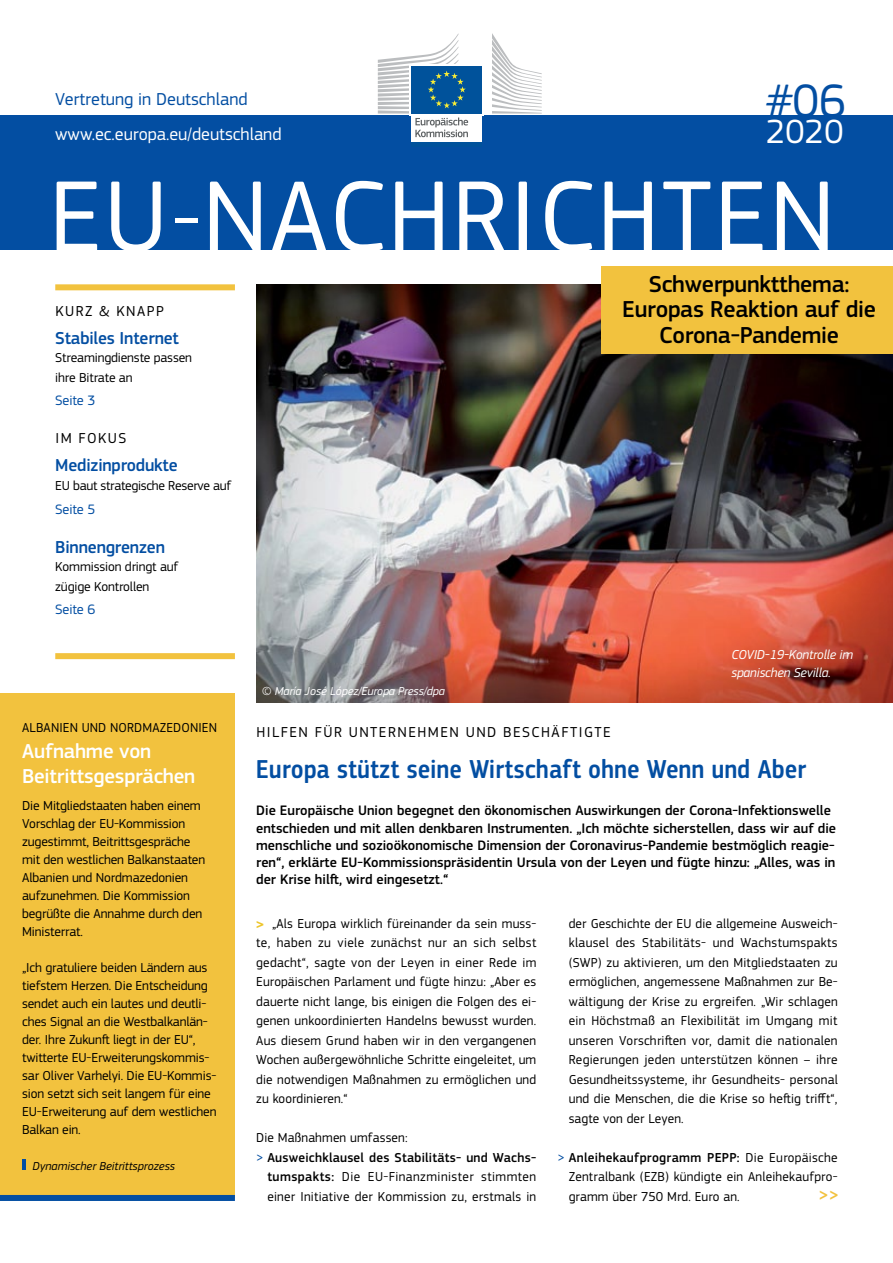
<style>
.page{position:relative;width:893px;height:1263px;background:#fff}
.page>*{position:absolute;margin:0;border:0;box-sizing:border-box;transform-origin:0 0}
.t1{font:105px "EC Square Sans Pro";letter-spacing:.02em;color:#fff}
.t2{font:48.9px "EC Square Sans Pro";color:#034ea2}
.t3{font:34.95px "EC Square Sans Pro";color:#fff}
.t4{font:500 27px "EC Square Sans Cond Pro";letter-spacing:.02em;color:#034ea2}
.t5{font:500 24px/25.5px "EC Square Sans Pro";letter-spacing:-.01em;color:#000;text-align:center}
.t6{font:500 21px/25.5px "EC Square Sans Pro";letter-spacing:-.01em;color:#fff}
.t7{font:500 18px "EC Square Sans Pro";letter-spacing:-.01em;color:#034ea2}
.t8{font:18px "EC Square Sans Pro";color:#fff}
.t9{font:18px "EC Square Sans Pro";color:#034ea2}
.t10{font:500 18px "EC Square Sans Pro";color:#f2c23e}
.t11{font:15px "EC Square Sans Pro";letter-spacing:.1em;color:#000}
.t12{font:500 14.25px/17.1px "EC Square Sans Pro";color:#000}
.t13{font:14.25px "EC Square Sans Pro";letter-spacing:-.01em;color:#034ea2}
.t14{font:13.5px/19.5px "EC Square Sans Pro";letter-spacing:-.01em;color:#000}
.t15{font:13.5px "EC Square Sans Pro";letter-spacing:.02em;color:#000}
.t16{font:500 13.5px "EC Square Sans Pro";letter-spacing:.015em;color:#000}
.t17{font:13.5px "EC Square Sans Pro";letter-spacing:.035em;color:#000}
.t18{font:italic 13.5px/18px "EC Square Sans Pro";letter-spacing:-.01em;color:#fff}
.t19{font:13.5px "EC Square Sans Pro";letter-spacing:.01em;color:#000}
.t20{font:italic 12px "EC Square Sans Pro";letter-spacing:-.01em;color:#fff}
.t21{font:italic 12px "EC Square Sans Pro";color:#000}
.s1{font-family:"Helvetica Neue LT";font-weight:700;font-stretch:condensed;color:#edc52a}
.s2{font-weight:400;color:#034ea2}
.s3{font-weight:500}
.s4{color:#034ea2}
</style>
<div class="page">
<img style="left:256px;top:284px;width:637px;height:418px">
<div style="left:0;top:694px;width:235px;height:504px;background:#f2c23e"></div>
<hr style="left:22px;top:1160px;width:4px;height:10px;background:#034ea2">
<div style="left:55px;top:653px;width:180px;height:6px;background:#f2c23e"></div>
<div style="left:55px;top:284px;width:180px;height:6px;background:#f2c23e"></div>
<div style="left:0;top:1195px;width:235px;height:6px;background:#034ea2"></div>
<div style="left:602px;top:266px;width:291px;height:88px;background:#f2c23e"></div>
<div style="left:0;top:116px;width:893px;height:134px;background:#034ea2"></div>
<svg style="left:492px;top:33px;width:50px;height:81px"></svg>
<div style="left:411px;top:112px;width:71px;height:32px;background:#fff"></div>
<div style="left:411px;top:66px;width:71px;height:48px;background:#00529b"></div>
<hr style="left:411px;top:143px;width:71px;height:4px;background:#00529b">
<svg style="left:378px;top:33px;width:90px;height:104px"></svg>
<div style="left:175px;top:218px;width:23px;height:5px;background:#fff"></div>
<h3 class="t9" style="left:55px;top:89px;width:194px">Vertretung in Deutschland</h3>
<h2 class="t2" style="left:765px;top:72px;width:82px">#06</h2>
<h3 class="t8" style="left:55px;top:123px;width:228px">www.ec.europa.eu/deutschland</h3>
<h3 class="t3" style="left:766px;top:111px;width:79px">2020</h3>
<h1 class="t1" style="left:49px;top:155px;width:788px">EU Nachri chten</h1>
<p class="t11" style="left:55px;top:302px;width:20px">Kurz</p>
<p class="t11" style="left:99px;top:302px;width:48px">&amp; Knapp</p>
<h3 class="t7" style="left:55px;top:328px;width:125px">Stabiles Internet</h3>
<p class="t14" style="left:55px;top:348px;width:138px">Streamingdienste passen ihre Bitrate an</p>
<p class="t13" style="left:55px;top:392px;width:42px">Seite 3</p>
<p class="t11" style="left:55px;top:429px;width:53px">Im Fokus</p>
<h3 class="t7" style="left:55px;top:454px;width:124px">Medizinprodukte</h3>
<p class="t14" style="left:55px;top:476px;width:178px">EU baut strategische Reserve auf</p>
<p class="t13" style="left:55px;top:501px;width:42px">Seite 5</p>
<h3 class="t7" style="left:55px;top:537px;width:111px">Binnengrenzen</h3>
<p class="t14" style="left:55px;top:557px;width:125px">Kommission dringt auf zügige Kontrollen</p>
<p class="t13" style="left:55px;top:601px;width:42px">Seite 6</p>
<p class="t14" style="left:22px;top:718px;width:9px">alba</p>
<p class="t14" style="left:51px;top:718px;width:85px">nien und Nordmazed</p>
<p class="t14" style="left:181px;top:718px;width:37px">onien</p>
<h3 class="t6" style="left:22px;top:738px;width:175px">Aufnahme von<br>Beitrittsgesprächen</h3>
<p class="t14" style="left:22px;top:796px;width:185px;line-height:18px">Die Mitgliedstaaten haben einem<br>Vorschlag der EU-Kommission zugestimmt, Beitrittsgespräche mit den westlichen Balkanstaaten<br>Albanien und Nordmazedonien aufzunehmen. Die Kommission begrüßte die Annahme durch den<br>Ministerrat.</p>
<p class="t14" style="left:22px;top:958px;width:196px;line-height:18px">„Ich gratuliere beiden Ländern aus tiefstem Herzen. Die Entscheidung sendet auch ein lautes und deutli&shy;ches Signal an die Westbalkanlän&shy;der. Ihre Zukunft liegt in der EU“, twitterte EU-Erweiterungskommis&shy;sar Oliver Varhelyi. Die EU-Kommis&shy;sion setzt sich seit langem für eine<br>EU-Erweiterung auf dem westlichen<br>Balkan ein.</p>
<p class="t21" style="left:32px;top:1159px;width:144px">Dynamischer Beitrittsprozess</p>
<h3 class="t5" style="left:622px;top:272px;width:255px">Schwerpunktthema:<br>Europas Reaktion auf die<br>Corona-Pandemie</h3>
<p class="t20" style="left:262px;top:684px;width:184px">© María José López/Europa Press/dpa</p>
<p class="t18" style="left:731px;top:646px;width:123px">COVID-19-Kontrolle im spanischen Sevilla.</p>
<p class="t11" style="left:256px;top:723px;width:19px">Hilfe</p>
<p class="t11" style="left:299px;top:723px;width:121px">n für Unternehme</p>
<p class="t11" style="left:450px;top:723px;width:161px">n und Beschäftigte</p>
<h3 class="t4" style="left:256px;top:754px;width:551px">Europa stützt seine Wirtschaft ohne Wenn und Aber</h3>
<p class="t12" style="left:256px;top:802px;width:581px">Die Europäische Union begegnet den ökonomischen Auswirkungen der Corona-Infektionswelle entschieden und mit allen denkbaren Instrumenten. „Ich möchte sicherstellen, dass wir auf die menschliche und sozioökonomische Dimension der Coronavirus-Pandemie bestmöglich reagie&shy;ren“, erklärte EU-Kommissionspräsidentin Ursula von der Leyen und fügte hinzu: „Alles, was in der Krise hilft, wird eingesetzt.“</p>
<p class="t14" style="left:256px;top:914px;width:282px;text-align:justify"><span class="s1">&gt;</span> „Als Europa wirklich füreinander da sein muss&shy;te, haben zu viele zunächst nur an sich selbst gedacht“, sagte von der Leyen in einer Rede im Europäischen Parlament und fügte hinzu: „Aber es dauerte nicht lange, bis einigen die Folgen des ei&shy;genen unkoordinierten Handelns bewusst wurden.<br>Aus diesem Grund haben wir in den vergangenen Wochen außergewöhnliche Schritte eingeleitet, um die notwendigen Maßnahmen zu ermöglichen und zu koordinieren.“</p>
<p class="t19" style="left:256px;top:1130px;width:153px">Die Maßnahmen umfassen:</p>
<p class="t16" style="left:256px;top:1149px;width:282px"><span class="s2">&gt;</span> Ausweichklausel des Stabilitäts- und Wachs-</p>
<p class="t17" style="left:267px;top:1169px;width:270px"><span class="s3">tumspakts:</span> Die EU-Finanzminister stimmten</p>
<p class="t15" style="left:267px;top:1188px;width:270px">einer Initiative der Kommission zu, erstmals in</p>
<p class="t14" style="left:569px;top:914px;width:271px;text-align:justify">der Geschichte der EU die allgemeine Ausweich&shy;klausel des Stabilitäts- und Wachstumspakts (SWP) zu aktivieren, um den Mitgliedstaaten zu ermöglichen, angemessene Maßnahmen zur Be&shy;wältigung der Krise zu ergreifen. „Wir schlagen ein Höchstmaß an Flexibilität im Umgang mit unseren Vorschriften vor, damit die nationalen Regierungen jeden unterstützen können – ihre Gesundheitssysteme, ihr Gesundheits- personal und die Menschen, die die Krise so heftig trifft“, sagte von der Leyen.</p>
<p class="t14" style="left:569px;top:1148px;width:270px;text-align:justify;text-indent:-11px"><span class="s4">&gt;</span> <span class="s3">Anleihekaufprogramm PEPP:</span> Die Europäische Zentralbank (EZB) kündigte ein Anleihekaufpro&shy;gramm über 750 Mrd. Euro an.</p>
<h3 class="t10" style="left:819px;top:1185px;width:22px">&gt;&gt;</h3>
</div>
